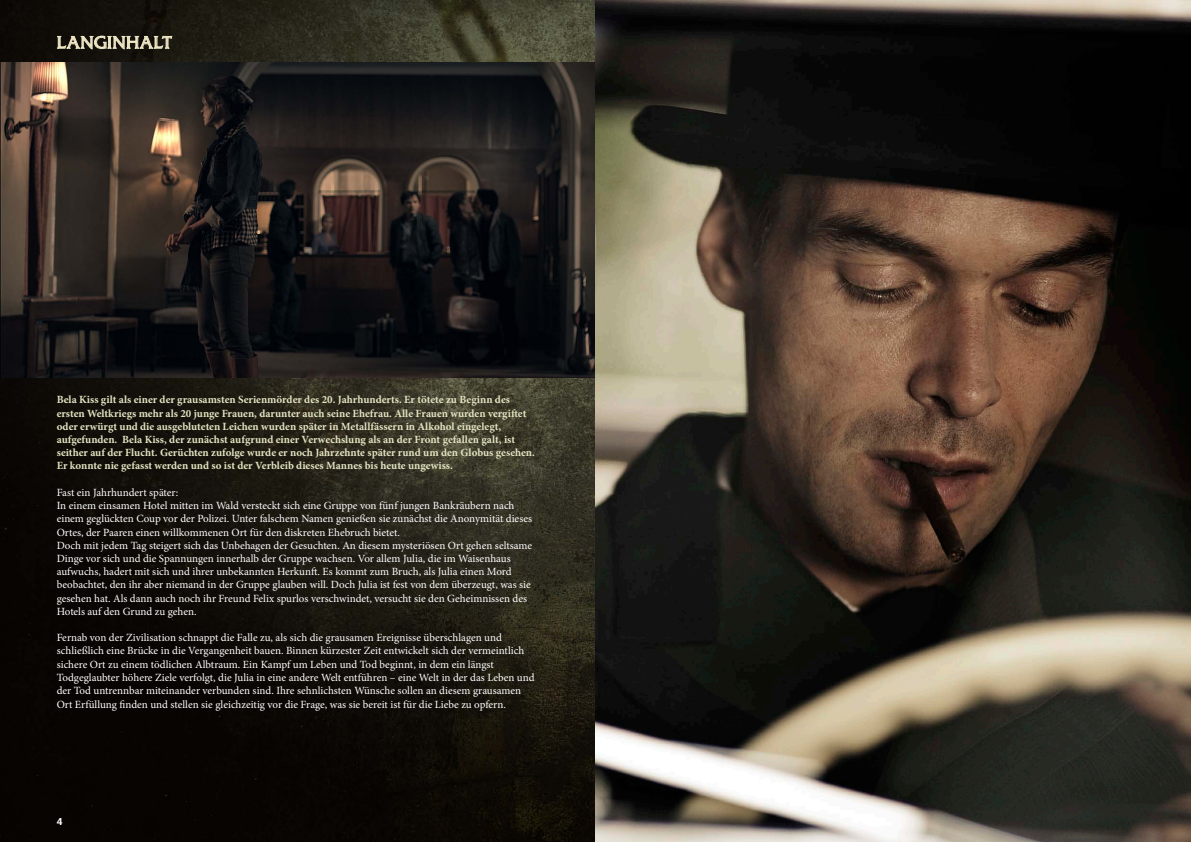
<style>
.page{position:relative;width:1191px;height:842px;background:#fff}
.page>*{position:absolute;margin:0;border:0;box-sizing:border-box;transform-origin:0 0}
.t1{font:18px "Friz Quadrata Std";letter-spacing:.04em;color:#f3e7c6}
.t2{font:11px/13.2px "Minion Pro";color:#fff}
.t3{font:700 11px/13.2px "Minion Pro";color:#e3e3c1}
.t4{font:700 10px "Segoe UI";color:#fff}
</style>
<div class="page">
<img style="left:0;top:0;width:595px;height:842px">
<svg style="left:0;top:0;width:277px;height:473px;fill:#13100b"></svg>
<img style="left:394px;top:0;width:201px;height:62px">
<svg style="left:57px;top:36px;width:115px;height:13px"></svg>
<img style="left:0;top:62px;width:595px;height:315px">
<img style="left:595px;top:0;width:596px;height:842px">
<h1 class="t1" style="left:57px;top:32px;width:116px">LANGINHALT</h1>
<p class="t3" style="left:57px;top:393px;width:480px">Bela Kiss gilt als einer der grausamsten Serienmörder des 20. Jahrhunderts. Er tötete zu Beginn des ersten Weltkriegs mehr als 20 junge Frauen, darunter auch seine Ehefrau. Alle Frauen wurden vergiftet oder erwürgt und die ausgebluteten Leichen wurden später in Metallfässern in Alkohol eingelegt, aufgefunden. Bela Kiss, der zunächst aufgrund einer Verwechslung als an der Front gefallen galt, ist seither auf der Flucht. Gerüchten zufolge wurde er noch Jahrzehnte später rund um den Globus gesehen.<br>Er konnte nie gefasst werden und so ist der Verbleib dieses Mannes bis heute ungewiss.</p>
<p class="t2" style="left:57px;top:486px;width:477px">Fast ein Jahrhundert später:<br>In einem einsamen Hotel mitten im Wald versteckt sich eine Gruppe von fünf jungen Bankräubern nach einem geglückten Coup vor der Polizei. Unter falschem Namen genießen sie zunächst die Anonymität dieses Ortes, der Paaren einen willkommenen Ort für den diskreten Ehebruch bietet.<br>Doch mit jedem Tag steigert sich das Unbehagen der Gesuchten. An diesem mysteriösen Ort gehen seltsame Dinge vor sich und die Spannungen innerhalb der Gruppe wachsen. Vor allem Julia, die im Waisenhaus aufwuchs, hadert mit sich und ihrer unbekannten Herkunft. Es kommt zum Bruch, als Julia einen Mord beobachtet, den ihr aber niemand in der Gruppe glauben will. Doch Julia ist fest von dem überzeugt, was sie gesehen hat. Als dann auch noch ihr Freund Felix spurlos verschwindet, versucht sie den Geheimnissen des Hotels auf den Grund zu gehen.</p>
<p class="t2" style="left:57px;top:631px;width:479px">Fernab von der Zivilisation schnappt die Falle zu, als sich die grausamen Ereignisse überschlagen und schließlich eine Brücke in die Vergangenheit bauen. Binnen kürzester Zeit entwickelt sich der vermeintlich sichere Ort zu einem tödlichen Albtraum. Ein Kampf um Leben und Tod beginnt, in dem ein längst Todgeglaubter höhere Ziele verfolgt, die Julia in eine andere Welt entführen – eine Welt in der das Leben und der Tod untrennbar miteinander verbunden sind. Ihre sehnlichsten Wünsche sollen an diesem grausamen Ort Erfüllung finden und stellen sie gleichzeitig vor die Frage, was sie bereit ist für die Liebe zu opfern.</p>
<p class="t4" style="left:57px;top:814px;width:7px">4</p>
</div>
